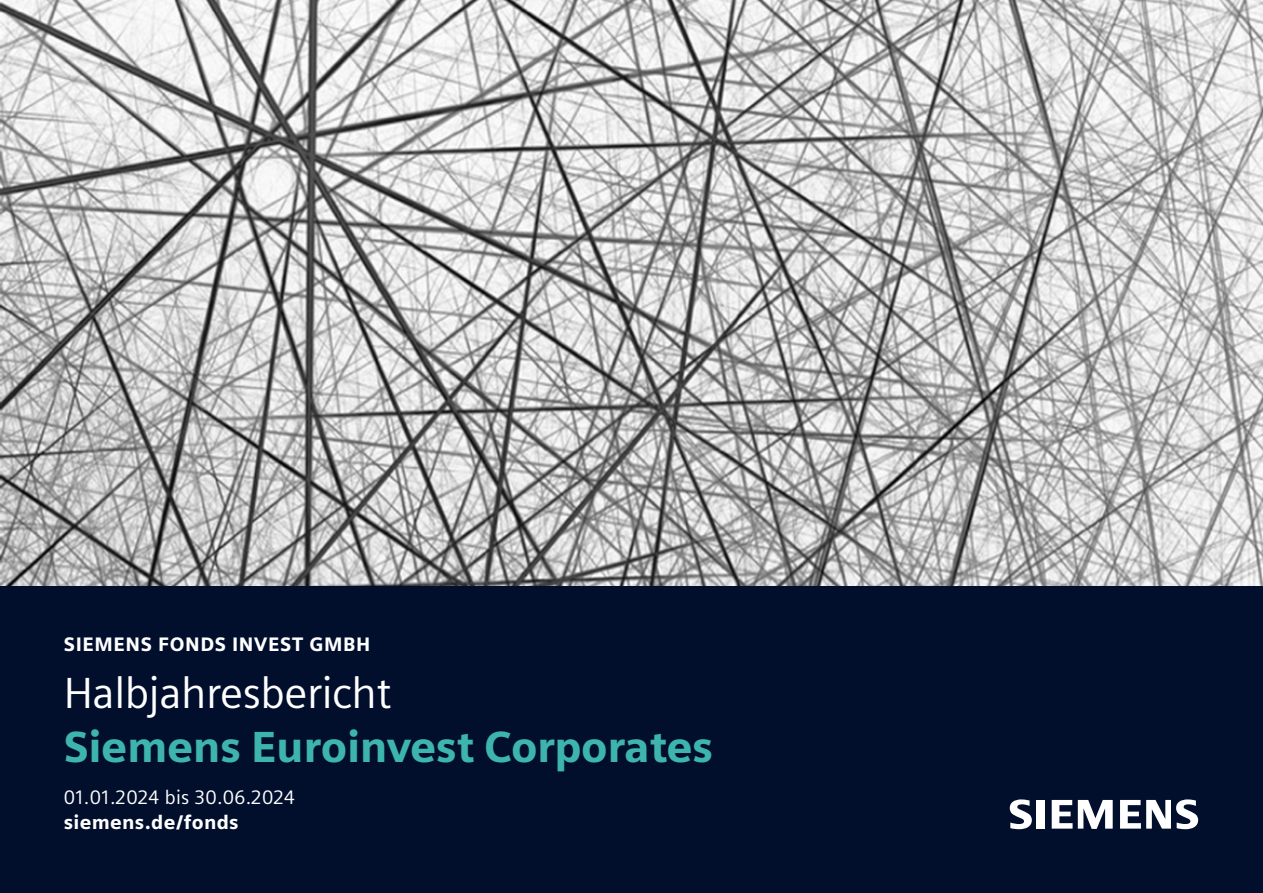
<style>
.page{position:relative;width:1263px;height:893px;background:#fff}
.page>*{position:absolute;margin:0;border:0;box-sizing:border-box;transform-origin:0 0}
.t1{font:900 43.5px "Siemens Sans";letter-spacing:-.01em;color:#3eb5ac}
.t2{font:43.5px "Siemens Sans";letter-spacing:-.01em;color:#fff}
.t3{font:900 19.5px "Siemens Sans";letter-spacing:.03em;color:#fff}
.t4{font:19.5px "Siemens Sans";letter-spacing:.015em;color:#fff}
</style>
<div class="page">
<img style="left:0;top:0;width:1263px;height:587px">
<div style="left:0;top:587px;width:1263px;height:306px;background:#010f2d"></div>
<svg style="left:1010px;top:799px;width:34px;height:30px"></svg>
<svg style="left:1052px;top:800px;width:20px;height:29px"></svg>
<svg style="left:1078px;top:800px;width:35px;height:29px"></svg>
<svg style="left:1120px;top:799px;width:78px;height:30px"></svg>
<p class="t3" style="left:64px;top:629px;width:308px">SIEMENS FONDS INVEST GMBH</p>
<h1 class="t2" style="left:64px;top:660px;width:329px">Halbjahresbericht</h1>
<h1 class="t1" style="left:64px;top:712px;width:651px">Siemens Euroinvest Corporates</h1>
<p class="t4" style="left:64px;top:782px;width:233px">01.01.2024 bis 30.06.2024</p>
<p class="t3" style="left:64px;top:807px;width:176px">siemens.de/fonds</p>
</div>
